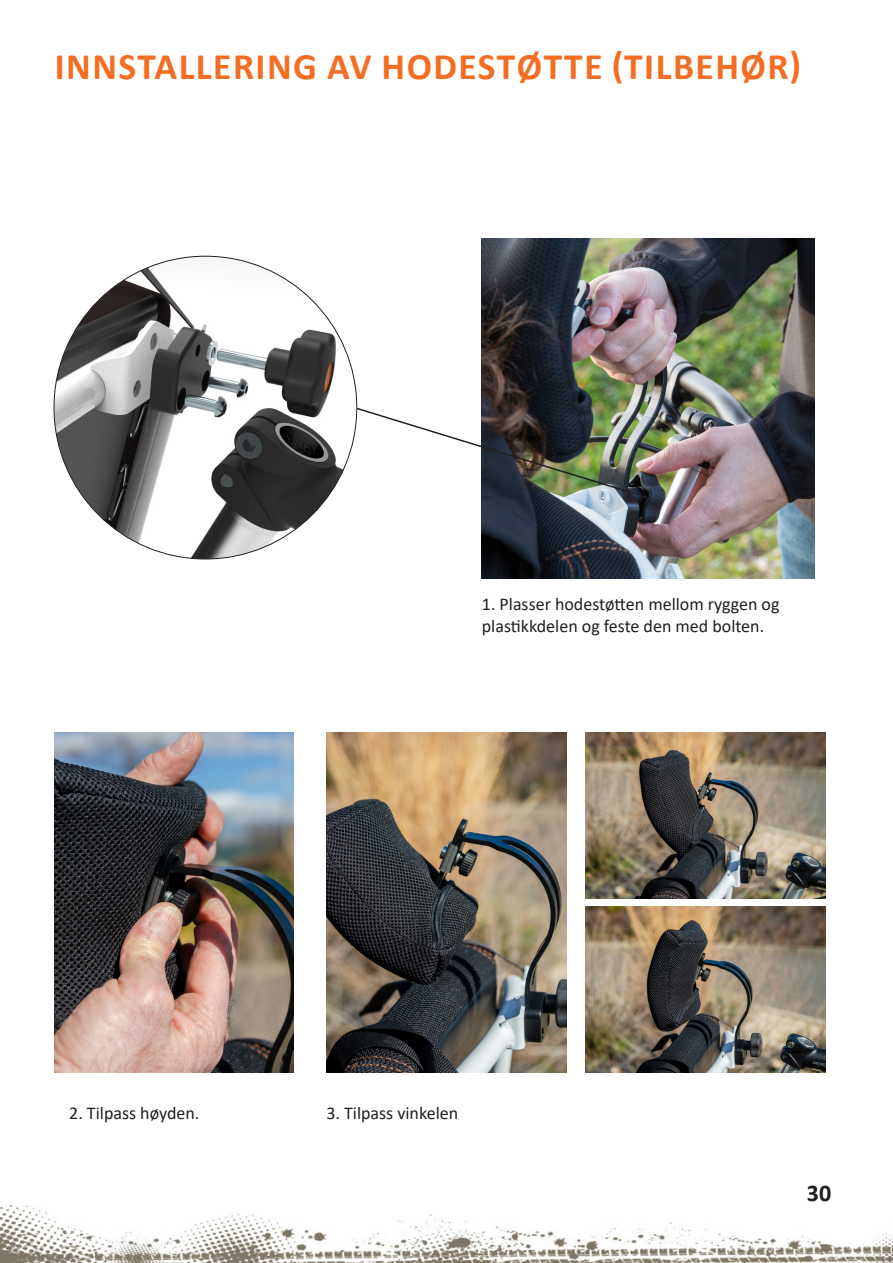
<style>
.page{position:relative;width:893px;height:1263px;background:#fff}
.page>*{position:absolute;margin:0;border:0;box-sizing:border-box;transform-origin:0 0}
.Titre_de_niveau_1{font:700 37.5px "Calibri";letter-spacing:.04em;color:#f36e23}
.t1{font:700 24px "Calibri";color:#231f20}
.t2{font:18px/21.6px "Calibri";color:#231f20}
</style>
<div class="page">
<img style="left:0;top:1205px;width:893px;height:58px">
<img style="left:326px;top:732px;width:240px;height:341px">
<img style="left:54px;top:732px;width:240px;height:341px">
<img style="left:586px;top:732px;width:240px;height:167px">
<img style="left:586px;top:906px;width:240px;height:167px">
<img style="left:482px;top:238px;width:333px;height:340px">
<img style="left:54px;top:256px;width:303px;height:303px;border-radius:151px">
<img style="left:355px;top:407px;width:295px;height:93px">
<p class="Titre_de_niveau_1" style="left:55px;top:40px;width:748px">INNSTALLERING AV HODESTØTTE (TILBEHØR)</p>
<p class="t2" style="left:482px;top:593px;width:299px">1. Plasser hodestøtten mellom ryggen og plastikkdelen og feste den med bolten.</p>
<p class="t2" style="left:69px;top:1102px;width:132px">2. Tilpass høyden.</p>
<p class="t2" style="left:326px;top:1102px;width:133px">3. Tilpass vinkelen</p>
<h2 class="t1" style="left:807px;top:1176px;width:26px">30</h2>
</div>
